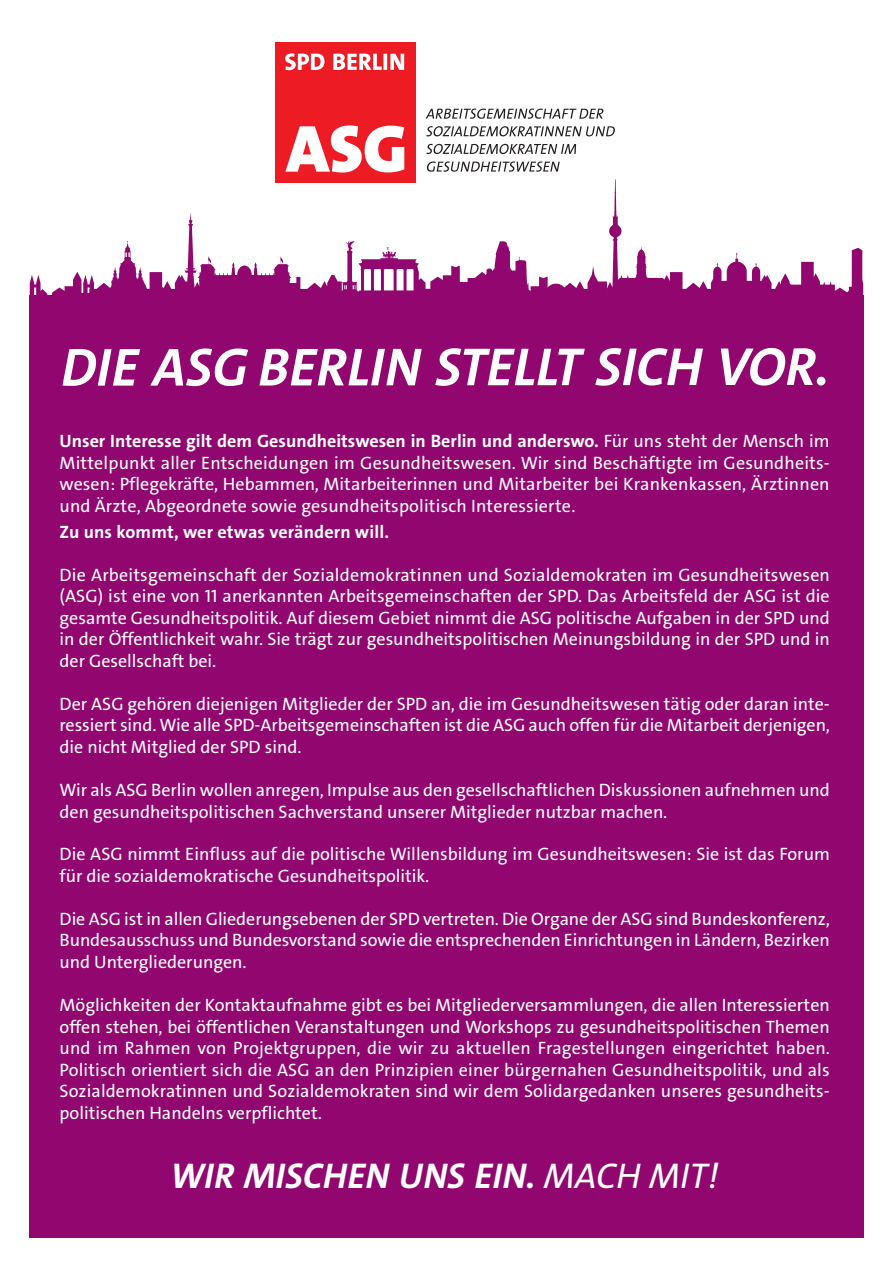
<style>
.page{position:relative;width:893px;height:1263px;background:#fff}
.page>*{position:absolute;margin:0;border:0;box-sizing:border-box;transform-origin:0 0}
.t1{font:italic 700 54px "SPD The Sans";color:#fff}
.t2{font:italic 700 36px "SPD The Sans";color:#fff}
.t3{font:18px/21.6px "SPD The Sans";color:#fff;text-align:justify}
.t4{font:700 18px "SPD The Sans";letter-spacing:.01em;color:#fff}
.s1{font-weight:700}
.s2{font-weight:400}
</style>
<div class="page">
<svg style="left:30px;top:179px;width:833px;height:116px"></svg>
<div style="left:276px;top:43px;width:140px;height:140px;background:#ed1c24"></div>
<svg style="left:285px;top:125px;width:119px;height:48px"></svg>
<svg style="left:427px;top:161px;width:133px;height:11px"></svg>
<svg style="left:426px;top:144px;width:150px;height:10px"></svg>
<svg style="left:426px;top:126px;width:189px;height:10px"></svg>
<svg style="left:426px;top:109px;width:177px;height:10px"></svg>
<svg style="left:285px;top:53px;width:119px;height:17px"></svg>
<div style="left:30px;top:295px;width:833px;height:942px;background:#920670"></div>
<h1 class="t1" style="left:61px;top:335px;width:770px">DIE ASG BERLIN STELLT SICH VOR.</h1>
<p class="t3" style="left:60px;top:432px;width:772px"><span class="s1">Unser Interesse gilt dem Gesundheitswesen in Berlin und anderswo.</span> Für uns steht der Mensch im Mittelpunkt aller Entscheidungen im Gesundheitswesen. Wir sind Beschäftigte im Gesundheits&shy;wesen: Pflegekräfte, Hebammen, Mitarbeiterinnen und Mitarbeiter bei Krankenkassen, Ärztinnen und Ärzte, Abgeordnete sowie gesundheitspolitisch Interessierte.</p>
<p class="t4" style="left:60px;top:525px;width:331px">Zu uns kommt, wer etwas verändern will.</p>
<p class="t3" style="left:60px;top:565px;width:772px">Die Arbeitsgemeinschaft der Sozialdemokratinnen und Sozialdemokraten im Gesundheitswesen (ASG) ist eine von 11 anerkannten Arbeitsgemeinschaften der SPD. Das Arbeitsfeld der ASG ist die gesamte Gesundheitspolitik. Auf diesem Gebiet nimmt die ASG politische Aufgaben in der SPD und in der Öffentlichkeit wahr. Sie trägt zur gesundheitspolitischen Meinungsbildung in der SPD und in der Gesellschaft bei.</p>
<p class="t3" style="left:60px;top:695px;width:772px">Der ASG gehören diejenigen Mitglieder der SPD an, die im Gesundheitswesen tätig oder daran inte&shy;ressiert sind. Wie alle SPD-Arbeitsgemeinschaften ist die ASG auch offen für die Mitarbeit derjenigen, die nicht Mitglied der SPD sind.</p>
<p class="t3" style="left:60px;top:781px;width:772px">Wir als ASG Berlin wollen anregen, Impulse aus den gesellschaftlichen Diskussionen aufnehmen und den gesundheitspolitischen Sachverstand unserer Mitglieder nutzbar machen.</p>
<p class="t3" style="left:60px;top:845px;width:772px">Die ASG nimmt Einfluss auf die politische Willensbildung im Gesundheitswesen: Sie ist das Forum für die sozialdemokratische Gesundheitspolitik.</p>
<p class="t3" style="left:60px;top:910px;width:772px">Die ASG ist in allen Gliederungsebenen der SPD vertreten. Die Organe der ASG sind Bundeskonferenz, Bundesausschuss und Bundesvorstand sowie die entsprechenden Einrichtungen in Ländern, Bezirken und Untergliederungen.</p>
<p class="t3" style="left:60px;top:996px;width:772px">Möglichkeiten der Kontaktaufnahme gibt es bei Mitgliederversammlungen, die allen Interessierten offen stehen, bei öffentlichen Veranstaltungen und Workshops zu gesundheitspolitischen Themen und im Rahmen von Projektgruppen, die wir zu aktuellen Fragestellungen eingerichtet haben.<br>Politisch orientiert sich die ASG an den Prinzipien einer bürgernahen Gesundheitspolitik, und als Sozialdemokratinnen und Sozialdemokraten sind wir dem Solidargedanken unseres gesundheits&shy;politischen Handelns verpflichtet.</p>
<h2 class="t2" style="left:170px;top:1154px;width:550px">WIR MISCHEN UNS EIN. <span class="s2">MACH MIT!</span></h2>
</div>
